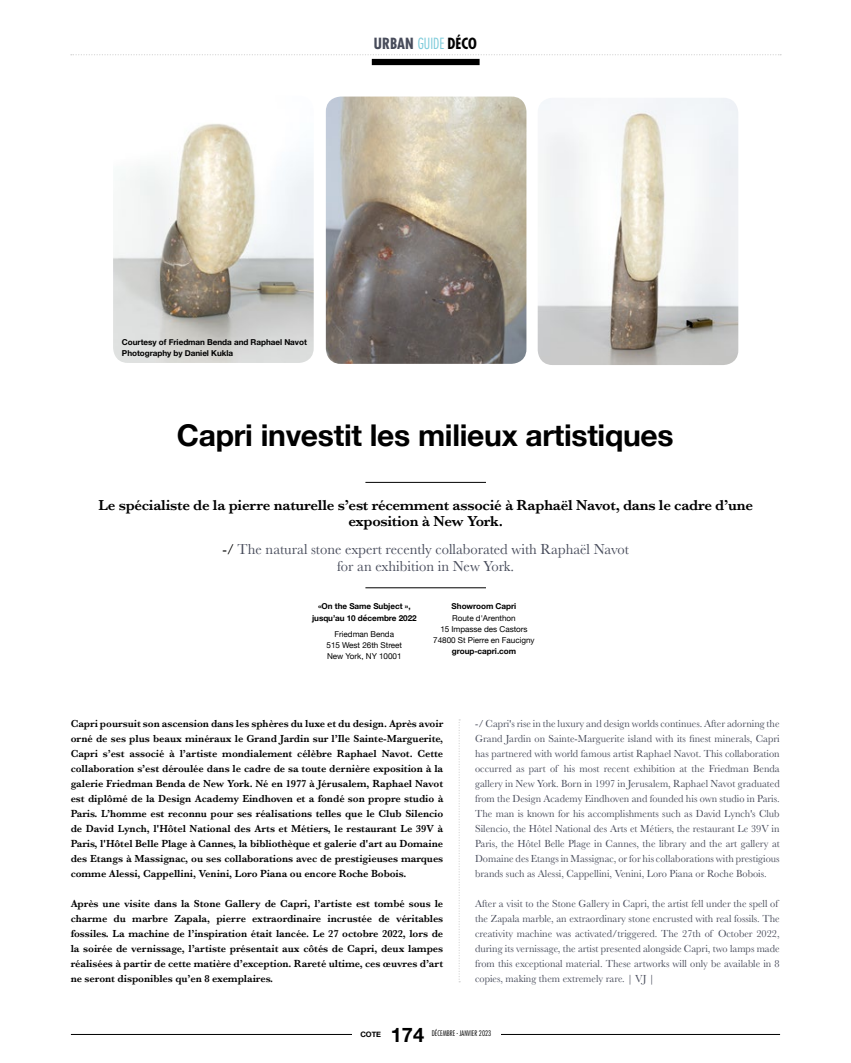
<style>
.page{position:relative;width:851px;height:1063px;background:#fff}
.page>*{position:absolute;margin:0;border:0;box-sizing:border-box;transform-origin:0 0}
.t1{font:700 30px "Helvetica Neue";letter-spacing:-.01em;color:#000}
.t2{font:700 20px "Helvetica Neue";color:#000}
.t3{font:600 15px/16.2px "Baskerville";letter-spacing:-.015em;color:#000;text-align:center}
.t4{font:15px/17.5px "Baskerville";color:#474b5a;text-align:center}
.t5{font:700 condensed 15px "Futura";color:#474b5a}
.t6{font:600 10.62px/15px "Baskerville";color:#000;text-align:justify}
.t7{font:10.62px/15px "Baskerville";color:#474b5a;text-align:justify}
.t8{font:700 8.12px/11.2px "Helvetica Neue";letter-spacing:-.005em;color:#000;text-align:center}
.t9{font:8.12px/11.2px "Helvetica Neue";letter-spacing:-.005em;color:#000;text-align:center}
.t10{font:300 condensed 7.5px "Futura";color:#000}
.t11{font:700 7.5px "Helvetica Neue";color:#000}
.s1{font-weight:300;color:#7dcbda}
.s2{color:#000}
</style>
<div class="page">
<hr style="left:71px;top:1034px;width:709px;height:1px;background:#000">
<div style="left:381px;top:1022px;width:53px;height:26px;background:#fff"></div>
<div style="left:352px;top:1030px;width:29px;height:21px;background:#fff"></div>
<div style="left:432px;top:1030px;width:68px;height:21px;background:#fff"></div>
<svg style="left:71px;top:54px;width:710px;height:1px"></svg>
<div style="left:372px;top:59px;width:107px;height:6px;background:#000"></div>
<hr style="left:365px;top:482px;width:121px;height:1px;background:#000">
<hr style="left:365px;top:588px;width:121px;height:1px;background:#000">
<svg style="left:458px;top:719px;width:2px;height:263px"></svg>
<img style="left:113px;top:123px;width:200px;height:240px">
<img style="left:326px;top:97px;width:200px;height:267px">
<img style="left:537px;top:98px;width:201px;height:267px">
<h3 class="t5" style="left:374px;top:34px;width:104px">URBAN <span class="s1">GUIDE</span> <span class="s2">DÉCO</span></h3>
<p class="t8" style="left:122px;top:337px;width:186px;text-align:left">Courtesy of Friedman Benda and Raphael Navot<br>Photography by Daniel Kukla</p>
<h1 class="t1" style="left:177px;top:412px;width:498px">Capri investit les milieux artistiques</h1>
<h3 class="t3" style="left:98px;top:497px;width:656px">Le spécialiste de la pierre naturelle s’est récemment associé à Raphaël Navot, dans le cadre d’une exposition à New York.</h3>
<h3 class="t4" style="left:222px;top:540px;width:408px"><span class="s2">-/</span> The natural stone expert recently collaborated with Raphaël Navot for an exhibition in New York.</h3>
<p class="t8" style="left:312px;top:601px;width:106px">«On the Same Subject », jusqu’au 10 décembre 2022</p>
<p class="t9" style="left:326px;top:629px;width:77px">Friedman Benda<br>515 West 26th Street<br>New York, NY 10001</p>
<p class="t8" style="left:451px;top:601px;width:66px">Showroom Capri</p>
<p class="t9" style="left:433px;top:613px;width:103px">Route d'Arenthon<br>15 Impasse des Castors<br>74800 St Pierre en Faucigny</p>
<p class="t8" style="left:452px;top:646px;width:66px">group-capri.com</p>
<p class="t6" style="left:71px;top:716px;width:374px">Capri poursuit son ascension dans les sphères du luxe et du design. Après avoir orné de ses plus beaux minéraux le Grand Jardin sur l’Ile Sainte-Marguerite, Capri s’est associé à l’artiste mondialement célèbre Raphael Navot. Cette collaboration s’est déroulée dans le cadre de sa toute dernière exposition à la galerie Friedman Benda de New York. Né en 1977 à Jérusalem, Raphael Navot est diplômé de la Design Academy Eindhoven et a fondé son propre studio à Paris. L’homme est reconnu pour ses réalisations telles que le Club Silencio de David Lynch, l'Hôtel National des Arts et Métiers, le restaurant Le 39V à Paris, l'Hôtel Belle Plage à Cannes, la bibliothèque et galerie d'art au Domaine des Etangs à Massignac, ou ses collaborations avec de prestigieuses marques comme Alessi, Cappellini, Venini, Loro Piana ou encore Roche Bobois.</p>
<p class="t6" style="left:71px;top:896px;width:374px">Après une visite dans la Stone Gallery de Capri, l’artiste est tombé sous le charme du marbre Zapala, pierre extraordinaire incrustée de véritables fossiles. La machine de l’inspiration était lancée. Le 27 octobre 2022, lors de la soirée de vernissage, l’artiste présentait aux côtés de Capri, deux lampes réalisées à partir de cette matière d’exception. Rareté ultime, ces œuvres d’art ne seront disponibles qu’en 8 exemplaires.</p>
<p class="t7" style="left:475px;top:716px;width:306px">-/ Capri's rise in the luxury and design worlds continues. After adorning the Grand Jardin on Sainte-Marguerite island with its finest minerals, Capri has partnered with world famous artist Raphael Navot. This collaboration occurred as part of his most recent exhibition at the Friedman Benda gallery in New York. Born in 1997 in Jerusalem, Raphael Navot graduated from the Design Academy Eindhoven and founded his own studio in Paris.<br>The man is known for his accomplishments such as David Lynch's Club Silencio, the Hôtel National des Arts et Métiers, the restaurant Le 39V in Paris, the Hôtel Belle Plage in Cannes, the library and the art gallery at Domaine des Etangs in Massignac, or for his collaborations with prestigious brands such as Alessi, Cappellini, Venini, Loro Piana or Roche Bobois.</p>
<p class="t7" style="left:475px;top:896px;width:306px;text-align:left">After a visit to the Stone Gallery in Capri, the artist fell under the spell of the Zapala marble, an extraordinary stone encrusted with real fossils. The creativity machine was activated/triggered. The 27th of October 2022, during its vernissage, the artist presented alongside Capri, two lamps made from this exceptional material. These artworks will only be available in 8 copies, making them extremely rare. | VJ |</p>
<p class="t11" style="left:360px;top:1029px;width:22px">COTE</p>
<h2 class="t2" style="left:391px;top:1019px;width:35px">174</h2>
<p class="t10" style="left:432px;top:1029px;width:61px">DÉCEMBRE - JANVIER 2023</p>
</div>
